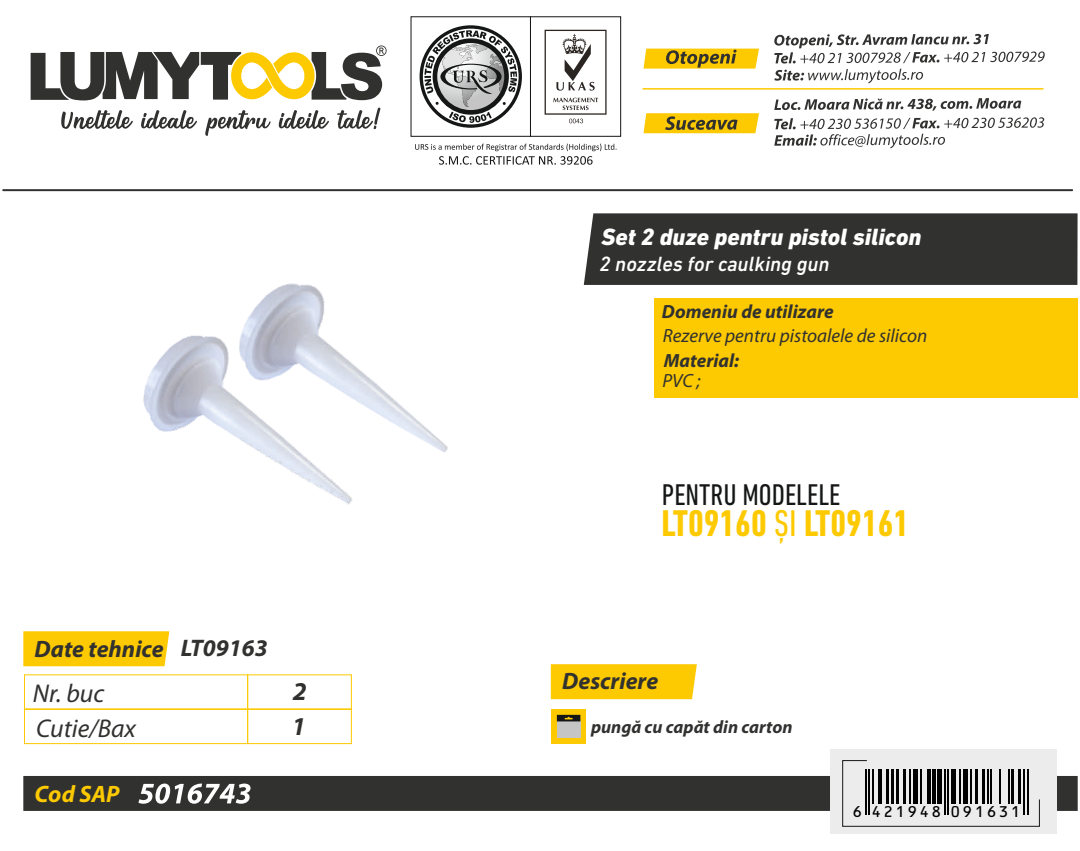
<style>
.page{position:relative;width:1080px;height:851px;background:#fff}
.page>*{position:absolute;margin:0;border:0;box-sizing:border-box;transform-origin:0 0}
.t1{font:700 condensed 37.8px "DIN Next LT Pro";color:#fdc900}
.t2{font:condensed 30.45px "DIN Next LT Pro";color:#151616}
.t3{font:italic 25.8px "Myriad Pro";color:#313130}
.t4{font:italic 700 25.8px "Myriad Pro";color:#313130}
.t5{font:italic 700 24px "Myriad Pro";color:#313130}
.t6{font:italic 800 23.85px "DIN Next LT Pro";color:#fff}
.t7{font:italic 700 23.7px "Myriad Pro";color:#313130}
.t8{font:italic 700 23.7px "Myriad Pro";letter-spacing:-.005em;color:#fdc900}
.t9{font:italic 500 21px "DIN Next LT Pro";color:#fff}
.t10{font:italic 19.2px "Myriad Pro";color:#313130}
.t11{font:italic 700 19.2px "Myriad Pro";color:#313130}
.t12{font:italic 700 18px "Myriad Pro";color:#313130}
.t13{font:17.25px "OCRB10 Pitch BT";letter-spacing:.09em;color:#000}
.s1{font-weight:400}
</style>
<div class="page">
<div style="left:584px;top:213px;width:494px;height:72px;background:#313130"></div>
<svg style="left:61px;top:110px;width:136px;height:19px"></svg>
<svg style="left:205px;top:108px;width:176px;height:28px"></svg>
<svg style="left:31px;top:45px;width:356px;height:55px"></svg>
<svg style="left:545px;top:30px;width:62px;height:93px"></svg>
<svg style="left:420px;top:25px;width:102px;height:103px"></svg>
<svg style="left:423px;top:29px;width:96px;height:95px"></svg>
<svg style="left:415px;top:144px;width:202px;height:21px"></svg>
<div style="left:530px;top:16px;width:91px;height:121px;border:1px solid #151616"></div>
<svg style="left:644px;top:113px;width:115px;height:20px;background:#d8af11"></svg>
<svg style="left:774px;top:98px;width:247px;height:13px"></svg>
<svg style="left:774px;top:117px;width:270px;height:31px"></svg>
<hr style="left:643px;top:88px;width:401px;height:2px;background:#fdc900">
<svg style="left:644px;top:49px;width:115px;height:20px;background:#d6ae13"></svg>
<svg style="left:774px;top:34px;width:271px;height:49px"></svg>
<hr style="left:2px;top:189px;width:1071px;height:2px;background:#313130">
<div style="left:23px;top:775px;width:1055px;height:35px;background:#313130"></div>
<div style="left:830px;top:749px;width:226px;height:85px;background:#ececec"></div>
<svg style="left:842px;top:760px;width:198px;height:67px"></svg>
<div style="left:654px;top:299px;width:424px;height:99px;background:#fdc900"></div>
<div style="left:23px;top:631px;width:146px;height:35px;background:#fdc900"></div>
<div style="left:24px;top:708px;width:224px;height:35px;border:1px solid #fdc900"></div>
<div style="left:247px;top:674px;width:105px;height:35px;border:1px solid #fdc900"></div>
<div style="left:247px;top:708px;width:105px;height:35px;border:1px solid #fdc900"></div>
<div style="left:551px;top:664px;width:146px;height:35px;background:#fdc900"></div>
<div style="left:552px;top:709px;width:34px;height:34px;background:#fdc900"></div>
<div style="left:557px;top:721px;width:23px;height:17px;background:#c5c5c5"></div>
<svg style="left:557px;top:714px;width:23px;height:7px"></svg>
<img style="left:143px;top:283px;width:305px;height:222px">
<hr style="left:865px;top:769px;width:1px;height:45px;background:#000">
<hr style="left:868px;top:769px;width:2px;height:45px;background:#000">
<hr style="left:872px;top:769px;width:1px;height:35px;background:#000">
<hr style="left:879px;top:769px;width:3px;height:35px;background:#000">
<hr style="left:886px;top:769px;width:3px;height:35px;background:#000">
<hr style="left:891px;top:769px;width:3px;height:35px;background:#000">
<hr style="left:896px;top:769px;width:3px;height:35px;background:#000">
<hr style="left:903px;top:769px;width:3px;height:35px;background:#000">
<hr style="left:910px;top:769px;width:1px;height:35px;background:#000">
<div style="left:913px;top:769px;width:5px;height:35px;background:#000"></div>
<hr style="left:920px;top:769px;width:1px;height:35px;background:#000">
<hr style="left:927px;top:769px;width:3px;height:35px;background:#000">
<hr style="left:932px;top:769px;width:3px;height:35px;background:#000">
<div style="left:937px;top:769px;width:5px;height:35px;background:#000"></div>
<hr style="left:944px;top:769px;width:2px;height:45px;background:#000">
<hr style="left:948px;top:769px;width:1px;height:45px;background:#000">
<div style="left:951px;top:769px;width:5px;height:35px;background:#000"></div>
<hr style="left:960px;top:769px;width:1px;height:35px;background:#000">
<div style="left:963px;top:769px;width:5px;height:35px;background:#000"></div>
<hr style="left:970px;top:769px;width:1px;height:35px;background:#000">
<hr style="left:975px;top:769px;width:3px;height:35px;background:#000">
<hr style="left:982px;top:769px;width:3px;height:35px;background:#000">
<hr style="left:987px;top:769px;width:2px;height:35px;background:#000">
<hr style="left:991px;top:769px;width:1px;height:35px;background:#000">
<hr style="left:999px;top:769px;width:2px;height:35px;background:#000">
<hr style="left:1008px;top:769px;width:1px;height:35px;background:#000">
<hr style="left:1011px;top:769px;width:3px;height:35px;background:#000">
<hr style="left:1018px;top:769px;width:3px;height:35px;background:#000">
<hr style="left:1023px;top:769px;width:2px;height:45px;background:#000">
<hr style="left:1027px;top:769px;width:1px;height:45px;background:#000">
<svg style="left:138px;top:783px;width:113px;height:20px"></svg>
<p class="t7" style="left:35px;top:638px;width:131px">Date tehnice</p>
<h3 class="t3" style="left:33px;top:682px;width:73px">Nr. buc</h3>
<p class="t5" style="left:181px;top:638px;width:88px">LT09163</p>
<h3 class="t4" style="left:293px;top:681px;width:15px">2</h3>
<h3 class="t3" style="left:36px;top:717px;width:101px">Cutie/Bax</h3>
<h3 class="t4" style="left:292px;top:716px;width:15px">1</h3>
<p class="t8" style="left:35px;top:783px;width:86px">Cod SAP</p>
<p class="t6" style="left:602px;top:227px;width:321px">Set 2 duze pentru pistol silicon</p>
<p class="t9" style="left:599px;top:255px;width:232px">2 nozzles for caulking gun</p>
<p class="t11" style="left:662px;top:304px;width:173px">Domeniu de utilizare</p>
<p class="t10" style="left:663px;top:327px;width:266px">Rezerve pentru pistoalele de silicon</p>
<p class="t11" style="left:664px;top:352px;width:77px">Material:</p>
<p class="t10" style="left:662px;top:373px;width:40px">PVC ;</p>
<h2 class="t2" style="left:662px;top:482px;width:180px">PENTRU MODELELE</h2>
<h1 class="t1" style="left:662px;top:507px;width:249px">LT09160 <span class="s1">ȘI</span> LT09161</h1>
<p class="t7" style="left:562px;top:671px;width:98px">Descriere</p>
<p class="t12" style="left:591px;top:719px;width:203px">pungă cu capăt din carton</p>
<p class="t13" style="left:852px;top:804px;width:170px">6 421948 091631</p>
</div>
